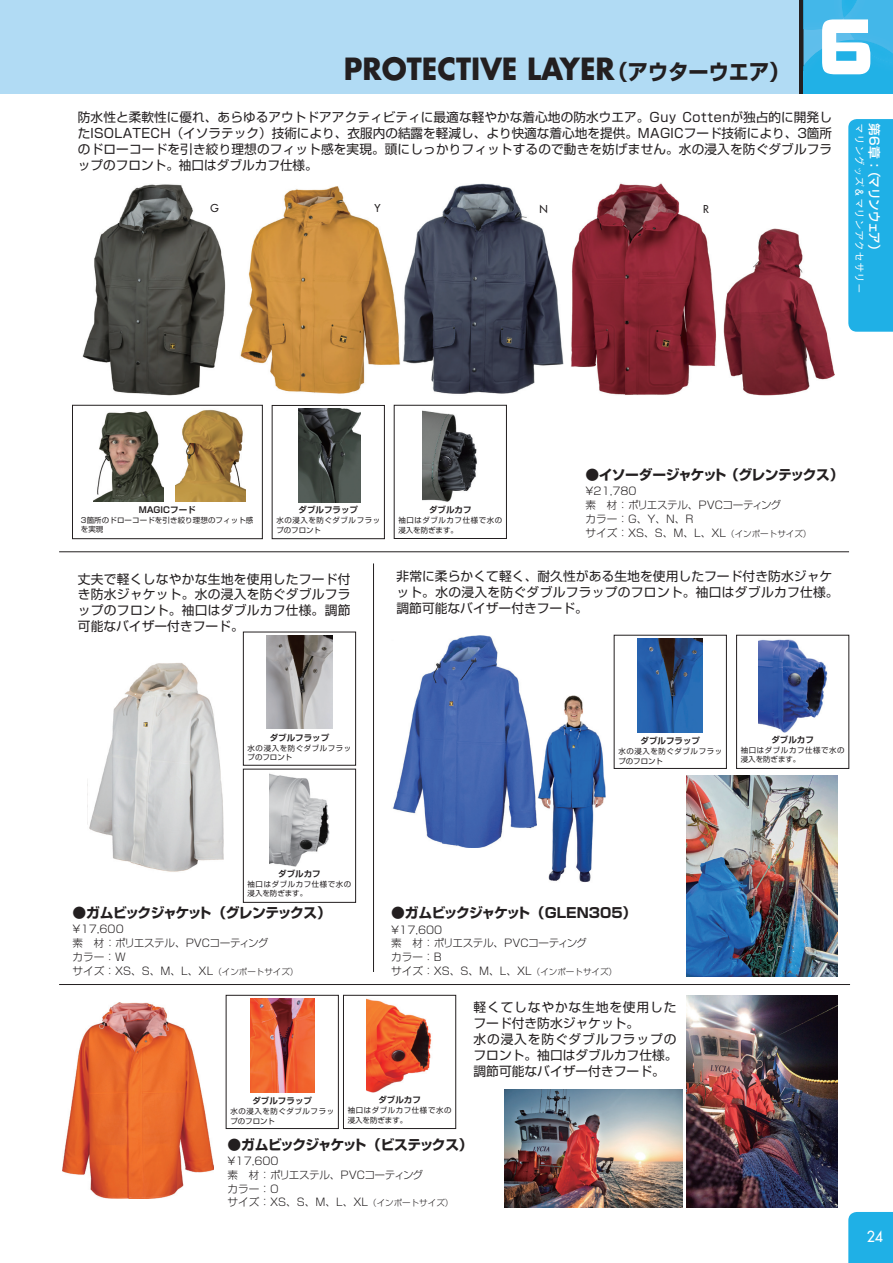
<style>
.page{position:relative;width:893px;height:1263px;background:#fff}
.page>*{position:absolute;margin:0;border:0;box-sizing:border-box;transform-origin:0 0}
.t1{font:700 29.7px "Futura";color:#231f20;scale:.95 1}
.t2{font:14.85px "Futura";color:#fff;scale:.95 1}
.t3{font:700 13.8px "Shin Go Pr 6";letter-spacing:-.1em;color:#231f20}
.t4{font:700 13.8px "Shin Go Pr 6";letter-spacing:-.06em;color:#231f20}
.t5{font:700 13.8px "Shin Go Pr 6";letter-spacing:-.03em;color:#231f20}
.t6{font:12.75px/15.9px "Shin Go Pr 6";letter-spacing:.015em;color:#231f20;text-align:justify}
.t7{font:500 12.75px "Shin Go Pr 6 N";color:#fff}
.t8{font:300 10.65px/13.8px "Shin Go Pr 6";letter-spacing:-.01em;color:#231f20}
.t9{font:500 10.65px "Gothic BBB Pr 6 N";color:#fff}
.t10{font:10.65px "Futura";color:#231f20}
.t11{font:700 8.55px "Shin Go Pr 6 De";color:#231f20}
.t12{font:7.5px/9.6px "Shin Go Pr 6";letter-spacing:.08em;color:#231f20}
.t13{font:7.5px/9.6px "Shin Go Pr 6";letter-spacing:.02em;color:#231f20}
.s1{font-family:"Shin Go Pr 6";font-size:21.3px}
.s2{font-size:8.55px}
</style>
<div class="page">
<div style="left:0;top:0;width:893px;height:94px;background:#b1dbf4"></div>
<div style="left:799px;top:0;width:5px;height:94px;background:#231f20"></div>
<div style="left:848px;top:1212px;width:45px;height:51px;background:#1fb0e6"></div>
<div style="left:848px;top:119px;width:45px;height:213px;background:#1fb0e6"></div>
<svg style="left:804px;top:0;width:89px;height:94px;background:#66c6ed"></svg>
<img style="left:82px;top:184px;width:144px;height:212px">
<img style="left:240px;top:186px;width:160px;height:208px">
<img style="left:403px;top:183px;width:161px;height:211px">
<img style="left:571px;top:183px;width:145px;height:212px">
<img style="left:723px;top:228px;width:111px;height:168px">
<div style="left:72px;top:405px;width:191px;height:134px;border:1px solid #231f20"></div>
<img style="left:94px;top:411px;width:70px;height:91px">
<div style="left:272px;top:405px;width:113px;height:134px;border:1px solid #231f20"></div>
<img style="left:298px;top:409px;width:62px;height:93px">
<div style="left:394px;top:405px;width:113px;height:134px;border:1px solid #231f20"></div>
<img style="left:422px;top:410px;width:55px;height:92px">
<hr style="left:59px;top:551px;width:790px;height:1px;background:#231f20">
<img style="left:89px;top:663px;width:135px;height:209px">
<div style="left:243px;top:632px;width:113px;height:133px;border:1px solid #231f20"></div>
<img style="left:267px;top:635px;width:65px;height:94px">
<div style="left:243px;top:769px;width:113px;height:133px;border:1px solid #231f20"></div>
<img style="left:269px;top:773px;width:60px;height:93px">
<img style="left:392px;top:635px;width:146px;height:213px">
<div style="left:614px;top:635px;width:113px;height:134px;border:1px solid #231f20"></div>
<img style="left:638px;top:639px;width:65px;height:93px">
<div style="left:736px;top:635px;width:113px;height:134px;border:1px solid #231f20"></div>
<img style="left:758px;top:639px;width:69px;height:93px">
<img style="left:686px;top:775px;width:152px;height:201px">
<img style="left:686px;top:995px;width:152px;height:213px">
<img style="left:62px;top:1002px;width:152px;height:196px">
<div style="left:226px;top:995px;width:113px;height:134px;border:1px solid #231f20"></div>
<img style="left:250px;top:999px;width:64px;height:93px">
<div style="left:343px;top:995px;width:113px;height:134px;border:1px solid #231f20"></div>
<img style="left:366px;top:999px;width:66px;height:93px">
<img style="left:504px;top:1089px;width:178px;height:118px">
<img style="left:538px;top:695px;width:68px;height:187px">
<hr style="left:59px;top:984px;width:791px;height:1px;background:#231f20">
<hr style="left:373px;top:563px;width:1px;height:409px;background:#231f20">
<img style="left:176px;top:409px;width:70px;height:93px">
<h1 class="t1" style="left:344px;top:49px;width:471px">PROTECTIVE LAYER<span class="s1">（アウターウエア）</span></h1>
<p class="t6" style="left:78px;top:108px;width:756px">防水性と柔軟性に優れ、あらゆるアウトドアアクティビティに最適な軽やかな着心地の防水ウエア。Guy Cottenが独占的に開発したISOLATECH（イソラテック）技術により、衣服内の結露を軽減し、より快適な着心地を提供。MAGICフード技術により、3箇所のドローコードを引き絞り理想のフィット感を実現。頭にしっかりフィットするので動きを妨げません。水の浸入を防ぐダブルフラップのフロント。袖口はダブルカフ仕様。</p>
<p class="t10" style="left:210px;top:201px;width:10px">G</p>
<p class="t10" style="left:375px;top:201px;width:8px">Y</p>
<p class="t10" style="left:539px;top:202px;width:10px">N</p>
<p class="t10" style="left:703px;top:202px;width:7px">R</p>
<p class="t7" style="left:885px;top:123px;width:134px;rotate:90deg">第6章：（マリンウェア）</p>
<p class="t9" style="left:868px;top:123px;width:172px;rotate:90deg">マリングッズ＆マリンアクセサリー</p>
<p class="t11" style="left:139px;top:503px;width:59px">MAGICフード</p>
<p class="t13" style="left:81px;top:514px;width:174px">3箇所のドローコードを引き絞り理想のフィット感を実現</p>
<p class="t11" style="left:298px;top:503px;width:61px">ダブルフラップ</p>
<p class="t12" style="left:276px;top:515px;width:105px">水の浸入を防ぐダブルフラップのフロント</p>
<p class="t6" style="left:78px;top:570px;width:274px">丈夫で軽くしなやかな生地を使用したフード付き防水ジャケット。水の浸入を防ぐダブルフラップのフロント。袖口はダブルカフ仕様。調節可能なバイザー付きフード。</p>
<p class="t11" style="left:429px;top:503px;width:44px">ダブルカフ</p>
<p class="t12" style="left:398px;top:515px;width:105px">袖口はダブルカフ仕様で水の浸入を防ぎます。</p>
<p class="t4" style="left:585px;top:464px;width:259px">●イソーダージャケット（グレンテックス）</p>
<p class="t8" style="left:585px;top:483px;width:227px">¥21,780<br>素 材：ポリエステル、PVCコーティング<br>カラー：G、Y、N、R<br>サイズ：XS、S、M、L、XL<span class="s2">（インポートサイズ）</span></p>
<p class="t6" style="left:396px;top:567px;width:444px;text-align:left">非常に柔らかくて軽く、耐久性がある生地を使用したフード付き防水ジャケット。水の浸入を防ぐダブルフラップのフロント。袖口はダブルカフ仕様。調節可能なバイザー付きフード。</p>
<p class="t11" style="left:270px;top:731px;width:61px">ダブルフラップ</p>
<p class="t12" style="left:248px;top:743px;width:105px">水の浸入を防ぐダブルフラップのフロント</p>
<p class="t11" style="left:640px;top:734px;width:61px">ダブルフラップ</p>
<p class="t12" style="left:618px;top:746px;width:105px">水の浸入を防ぐダブルフラップのフロント</p>
<p class="t11" style="left:771px;top:733px;width:44px">ダブルカフ</p>
<p class="t12" style="left:741px;top:745px;width:105px">袖口はダブルカフ仕様で水の浸入を防ぎます。</p>
<p class="t11" style="left:278px;top:867px;width:44px">ダブルカフ</p>
<p class="t12" style="left:248px;top:879px;width:105px">袖口はダブルカフ仕様で水の浸入を防ぎます。</p>
<p class="t3" style="left:73px;top:902px;width:260px">●ガムビックジャケット（グレンテックス）</p>
<p class="t8" style="left:73px;top:921px;width:227px">¥17,600<br>素 材：ポリエステル、PVCコーティング<br>カラー：W<br>サイズ：XS、S、M、L、XL<span class="s2">（インポートサイズ）</span></p>
<p class="t5" style="left:391px;top:902px;width:247px">●ガムビックジャケット（GLEN305）</p>
<p class="t8" style="left:391px;top:921px;width:227px">¥17,600<br>素 材：ポリエステル、PVCコーティング<br>カラー：B<br>サイズ：XS、S、M、L、XL<span class="s2">（インポートサイズ）</span></p>
<p class="t6" style="left:473px;top:998px;width:206px;text-align:left">軽くてしなやかな生地を使用したフード付き防水ジャケット。<br>水の浸入を防ぐダブルフラップのフロント。袖口はダブルカフ仕様。調節可能なバイザー付きフード。</p>
<p class="t11" style="left:378px;top:1093px;width:44px">ダブルカフ</p>
<p class="t12" style="left:348px;top:1105px;width:105px">袖口はダブルカフ仕様で水の浸入を防ぎます。</p>
<p class="t3" style="left:228px;top:1133px;width:247px">●ガムビックジャケット（ビステックス）</p>
<p class="t8" style="left:228px;top:1153px;width:227px">¥17,600<br>素 材：ポリエステル、PVCコーティング<br>カラー：O<br>サイズ：XS、S、M、L、XL<span class="s2">（インポートサイズ）</span></p>
<p class="t11" style="left:252px;top:1094px;width:61px">ダブルフラップ</p>
<p class="t12" style="left:230px;top:1106px;width:105px">水の浸入を防ぐダブルフラップのフロント</p>
<p class="t2" style="left:867px;top:1227px;width:19px">24</p>
</div>
